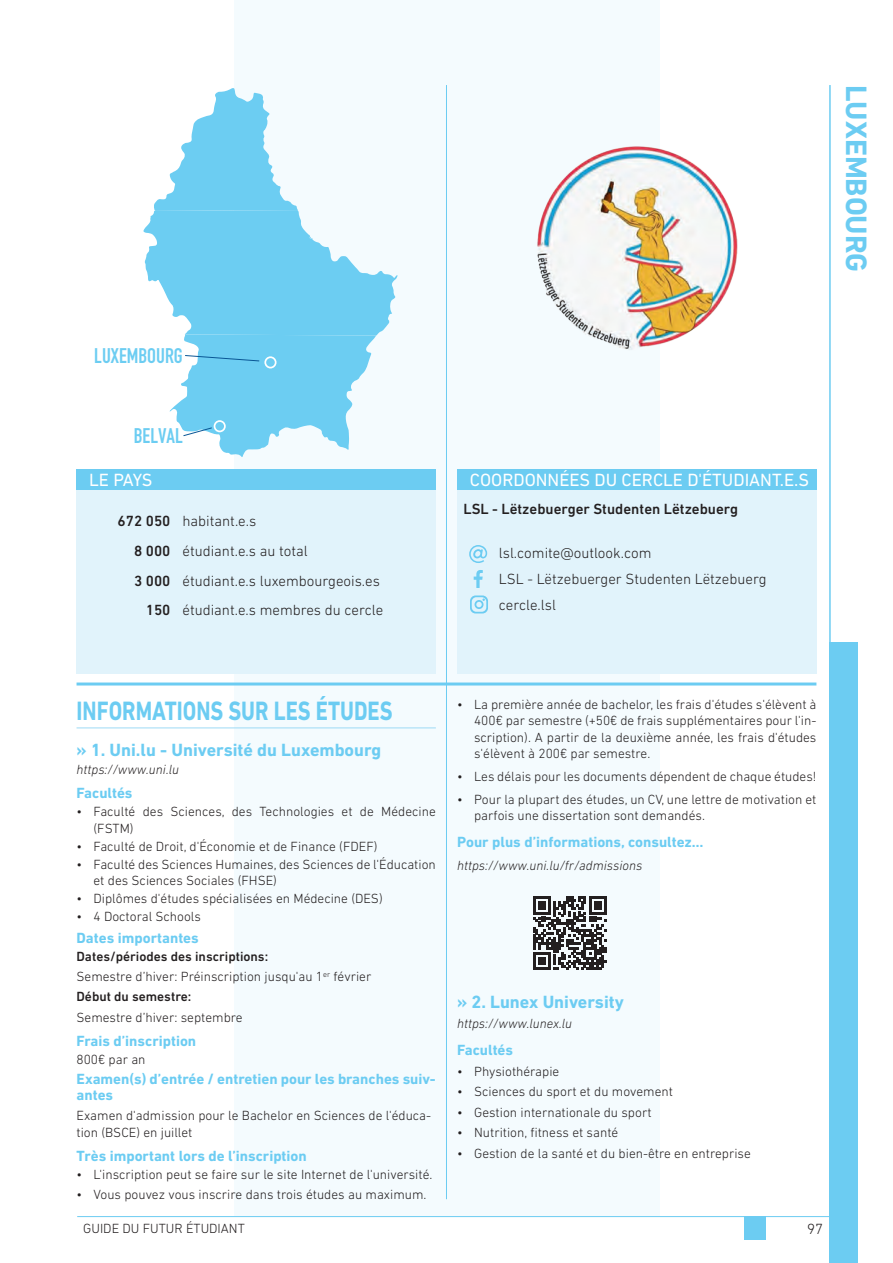
<style>
.page{position:relative;width:893px;height:1263px;background:#fff}
.page>*{position:absolute;margin:0;border:0;box-sizing:border-box;transform-origin:0 0}
.t1{font:700 30px "DIN Next LT Pro";letter-spacing:-.005em;color:#6cccf2}
.t2{font:700 27px "DIN Next LT Pro";color:#6cccf2;scale:.8 1}
.t3{font:700 20.85px "DIN Condensed";color:#6ccdf2}
.t4{font:700 18px "DIN Next LT Pro";color:#6cccf2}
.t5{font:18px "DIN Next LT Pro";color:#fff}
.t6{font:300 15px/25.5px "DIN Next LT Pro";color:#231f20}
.t7{font:700 15px/16.5px "DIN Next LT Pro";color:#6cccf2}
.t8{font:500 15px "DIN Next LT Pro";color:#231f20}
.t9{font:300 13.5px/16.5px "DIN Next LT Pro";color:#231f20}
.t10{font:500 13.5px/20.1px "DIN Next LT Pro";color:#231f20}
.t11{font:italic 300 13.5px "DIN Next LT Pro";color:#231f20}
.s1{font-weight:500}
.s2{font-weight:300}
</style>
<div class="page">
<div style="left:234px;top:0;width:425px;height:1216px;background:#f4fbfe"></div>
<div style="left:744px;top:1216px;width:21px;height:24px;background:#6cccf2"></div>
<hr style="left:77px;top:1216px;width:667px;height:1px;background:#6cccf2">
<hr style="left:765px;top:1216px;width:64px;height:1px;background:#6cccf2">
<div style="left:829px;top:642px;width:28px;height:621px;background:#6cccf2"></div>
<hr style="left:829px;top:85px;width:2px;height:1178px;background:#6cccf2">
<hr style="left:446px;top:85px;width:1px;height:1114px;background:#6cccf2">
<hr style="left:77px;top:682px;width:739px;height:3px;background:#6cccf2">
<img style="left:537px;top:147px;width:201px;height:204px">
<svg style="left:143px;top:88px;width:255px;height:369px"></svg>
<div style="left:214px;top:421px;width:11px;height:10px;background:#6ccdf2;border-radius:50%"></div>
<div style="left:214px;top:420px;width:12px;height:12px;border:2px solid #fff;border-radius:50%"></div>
<div style="left:457px;top:469px;width:359px;height:21px;background:#6cccf2"></div>
<div style="left:457px;top:490px;width:359px;height:183px;background:#e1f3fb"></div>
<div style="left:77px;top:469px;width:359px;height:21px;background:#6cccf2"></div>
<div style="left:77px;top:490px;width:359px;height:184px;background:#e1f3fb"></div>
<hr style="left:77px;top:727px;width:359px;height:1px;background:#9ddaf5">
<svg style="left:469px;top:545px;width:18px;height:18px"></svg>
<svg style="left:474px;top:570px;width:9px;height:18px"></svg>
<svg style="left:470px;top:595px;width:18px;height:18px"></svg>
<svg style="left:533px;top:897px;width:73px;height:73px"></svg>
<h3 class="t3" style="left:94px;top:342px;width:90px">LUXEMBOURG</h3>
<h3 class="t3" style="left:134px;top:422px;width:51px">BELVAL</h3>
<h3 class="t5" style="left:89px;top:470px;width:65px">LE PAYS</h3>
<p class="t6" style="left:118px;top:508px;width:140px"><span class="s1">672 050</span> habitant.e.s</p>
<p class="t6" style="left:134px;top:538px;width:175px"><span class="s1">8 000</span> étudiant.e.s au total</p>
<p class="t6" style="left:134px;top:568px;width:247px"><span class="s1">3 000</span> étudiant.e.s luxembourgeois.es</p>
<p class="t6" style="left:146px;top:597px;width:239px"><span class="s1">150</span> étudiant.e.s membres du cercle</p>
<h1 class="t1" style="left:874px;top:85px;width:188px;rotate:90deg">LUXEMBOURG</h1>
<h3 class="t5" style="left:470px;top:470px;width:341px">COORDONNÉES DU CERCLE D'ÉTUDIANT.E.S</h3>
<p class="t8" style="left:463px;top:500px;width:276px">LSL - Lëtzebuerger Studenten Lëtzebuerg</p>
<p class="t6" style="left:499px;top:540px;width:269px">lsl.comite@outlook.com<br>LSL - Lëtzebuerger Studenten Lëtzebuerg cercle.lsl</p>
<h2 class="t2" style="left:77px;top:695px;width:397px">INFORMATIONS SUR LES ÉTUDES</h2>
<h3 class="t4" style="left:77px;top:739px;width:306px">» 1. Uni.lu - Université du Luxembourg</h3>
<p class="t11" style="left:77px;top:762px;width:104px">https://www.uni.lu</p>
<p class="t7" style="left:77px;top:785px;width:57px">Facultés</p>
<p class="t9" style="left:94px;top:803px;width:344px;text-indent:-17px">• Faculté des Sciences, des Technologies et de Médecine (FSTM)</p>
<p class="t9" style="left:77px;top:838px;width:302px">• Faculté de Droit, d'Économie et de Finance (FDEF)</p>
<p class="t9" style="left:94px;top:856px;width:344px;text-indent:-17px">• Faculté des Sciences Humaines, des Sciences de l'Éducation et des Sciences Sociales (FHSE)</p>
<p class="t9" style="left:77px;top:890px;width:308px">• Diplômes d'études spécialisées en Médecine (DES)</p>
<p class="t9" style="left:77px;top:908px;width:126px">• 4 Doctoral Schools</p>
<p class="t7" style="left:77px;top:930px;width:124px">Dates importantes</p>
<p class="t10" style="left:77px;top:946px;width:296px">Dates/périodes des inscriptions:<br><span class="s2">Semestre d’hiver: Préinscription jusqu'au 1</span><sup>er</sup> <span class="s2">février<br></span>Début du semestre:</p>
<p class="t9" style="left:77px;top:1008px;width:168px">Semestre d’hiver: septembre</p>
<p class="t7" style="left:77px;top:1032px;width:121px">Frais d’inscription</p>
<p class="t9" style="left:77px;top:1051px;width:71px">800€ par an</p>
<p class="t7" style="left:77px;top:1070px;width:361px">Examen(s) d’entrée / entretien pour les branches suiv&shy;antes</p>
<p class="t9" style="left:77px;top:1107px;width:356px">Examen d'admission pour le Bachelor en Sciences de l'éduca&shy;tion (BSCE) en juillet</p>
<p class="t7" style="left:77px;top:1148px;width:232px">Très important lors de l’inscription</p>
<p class="t9" style="left:77px;top:1166px;width:357px">• L'inscription peut se faire sur le site Internet de l'université.</p>
<p class="t9" style="left:77px;top:1186px;width:351px">• Vous pouvez vous inscrire dans trois études au maximum.</p>
<p class="t9" style="left:474px;top:696px;width:344px;text-align:justify;text-indent:-17px">• La première année de bachelor, les frais d'études s'élèvent à 400€ par semestre (+50€ de frais supplémentaires pour l'in&shy;scription). A partir de la deuxième année, les frais d'études s'élèvent à 200€ par semestre.</p>
<p class="t9" style="left:457px;top:768px;width:361px">• Les délais pour les documents dépendent de chaque études!</p>
<p class="t9" style="left:474px;top:791px;width:344px;text-indent:-17px">• Pour la plupart des études, un CV, une lettre de motivation et parfois une dissertation sont demandés.</p>
<p class="t7" style="left:457px;top:834px;width:248px">Pour plus d’informations, consultez…</p>
<p class="t11" style="left:457px;top:857px;width:187px">https://www.uni.lu/fr/admissions</p>
<h3 class="t4" style="left:457px;top:991px;width:168px">» 2. Lunex University</h3>
<p class="t11" style="left:457px;top:1016px;width:117px">https://www.lunex.lu</p>
<p class="t7" style="left:457px;top:1042px;width:57px">Facultés</p>
<p class="t9" style="left:457px;top:1063px;width:104px">• Physiothérapie</p>
<p class="t9" style="left:457px;top:1083px;width:217px">• Sciences du sport et du movement</p>
<p class="t9" style="left:457px;top:1104px;width:196px">• Gestion internationale du sport</p>
<p class="t9" style="left:457px;top:1124px;width:163px">• Nutrition, fitness et santé</p>
<p class="t9" style="left:457px;top:1145px;width:295px">• Gestion de la santé et du bien-être en entreprise</p>
<p class="t9" style="left:83px;top:1220px;width:163px">GUIDE DU FUTUR ÉTUDIANT</p>
<p class="t6" style="left:807px;top:1216px;width:17px">97</p>
</div>
